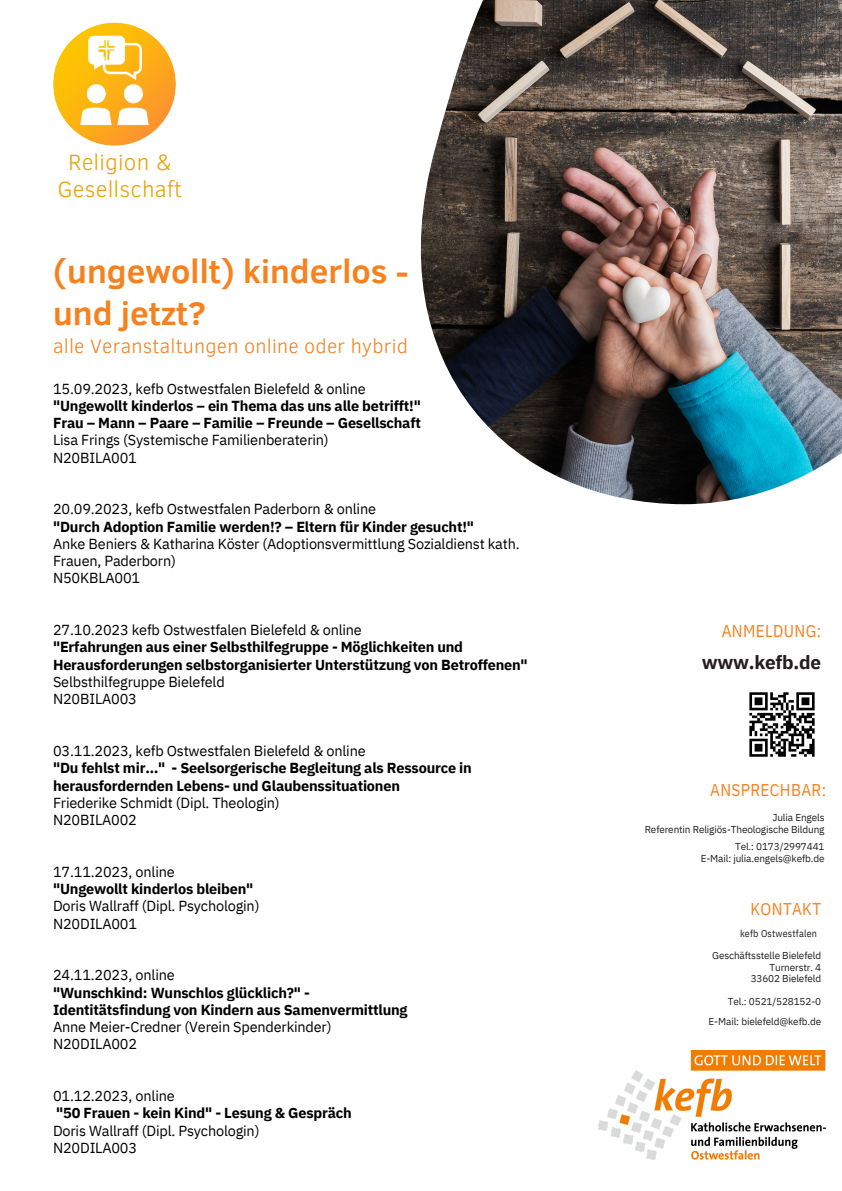
<style>
.page{position:relative;width:842px;height:1191px;background:#fff}
.page>*{position:absolute;margin:0;border:0;box-sizing:border-box;transform-origin:0 0}
.t1{font:700 33.4px "Clear Sans";letter-spacing:.005em;color:#f5821f}
.t2{font:300 22.7px/27.2px "Clear Sans";letter-spacing:.01em;color:#eca30a;text-align:center}
.t3{font:300 20px "Clear Sans";letter-spacing:.01em;color:#f5821f}
.t4{font:700 19px "IBM Plex Sans";letter-spacing:-.015em;color:#231f20}
.t5{font:17px "IBM Plex Sans Cond";letter-spacing:.02em;color:#f5821f}
.t6{font:14.5px/17.2px "IBM Plex Sans";letter-spacing:-.015em;color:#000}
.t7{font:700 14.5px/17.2px "IBM Plex Sans";letter-spacing:-.015em;color:#000}
.t8{font:10px "IBM Plex Sans";letter-spacing:-.015em;color:#231f20}
.t9{font:10px "IBM Plex Sans Cond";letter-spacing:.02em;color:#231f20}
</style>
<div class="page">
<img style="left:421px;top:0;width:421px;height:504px">
<img style="left:598px;top:1050px;width:229px;height:109px">
<img style="left:749px;top:692px;width:66px;height:65px">
<img style="left:53px;top:23px;width:123px;height:123px;border-radius:50%">
<p class="t2" style="left:57px;top:147px;width:126px">Religion &amp;<br>Gesellschaft</p>
<p class="t1" style="left:53px;top:247px;width:357px">(ungewollt) kinderlos -</p>
<p class="t1" style="left:53px;top:289px;width:154px">und jetzt?</p>
<p class="t3" style="left:53px;top:331px;width:356px">alle Veranstaltungen online oder hybrid</p>
<p class="t6" style="left:53px;top:379px;width:314px">15.09.2023, kefb Ostwestfalen Bielefeld &amp; online</p>
<p class="t7" style="left:53px;top:397px;width:369px">"Ungewollt kinderlos – ein Thema das uns alle betrifft!"</p>
<p class="t7" style="left:53px;top:414px;width:369px">Frau – Mann – Paare – Familie – Freunde – Gesellschaft</p>
<p class="t6" style="left:53px;top:431px;width:277px">Lisa Frings (Systemische Familienberaterin)</p>
<p class="t6" style="left:53px;top:448px;width:85px">N20BILA001</p>
<p class="t6" style="left:53px;top:500px;width:324px">20.09.2023, kefb Ostwestfalen Paderborn &amp; online</p>
<p class="t7" style="left:53px;top:517px;width:422px">"Durch Adoption Familie werden!? – Eltern für Kinder gesucht!"</p>
<p class="t6" style="left:53px;top:535px;width:468px">Anke Beniers &amp; Katharina Köster (Adoptionsvermittlung Sozialdienst kath.<br>Frauen, Paderborn)</p>
<p class="t6" style="left:53px;top:569px;width:89px">N50KBLA001</p>
<p class="t6" style="left:53px;top:621px;width:310px">27.10.2023 kefb Ostwestfalen Bielefeld &amp; online</p>
<p class="t7" style="left:53px;top:638px;width:476px">"Erfahrungen aus einer Selbsthilfegruppe - Möglichkeiten und<br>Herausforderungen selbstorganisierter Unterstützung von Betroffenen"</p>
<p class="t6" style="left:53px;top:673px;width:173px">Selbsthilfegruppe Bielefeld</p>
<p class="t6" style="left:53px;top:690px;width:85px">N20BILA003</p>
<p class="t6" style="left:53px;top:741px;width:314px">03.11.2023, kefb Ostwestfalen Bielefeld &amp; online</p>
<p class="t7" style="left:53px;top:759px;width:420px">"Du fehlst mir…" - Seelsorgerische Begleitung als Ressource in herausfordernden Lebens- und Glaubenssituationen</p>
<p class="t6" style="left:53px;top:793px;width:228px">Friederike Schmidt (Dipl. Theologin)</p>
<p class="t6" style="left:53px;top:810px;width:85px">N20BILA002</p>
<p class="t6" style="left:53px;top:862px;width:123px">17.11.2023, online</p>
<p class="t7" style="left:53px;top:879px;width:202px">"Ungewollt kinderlos bleiben"</p>
<p class="t6" style="left:53px;top:897px;width:208px">Doris Wallraff (Dipl. Psychologin)</p>
<p class="t6" style="left:53px;top:914px;width:86px">N20DILA001</p>
<p class="t6" style="left:53px;top:966px;width:123px">24.11.2023, online</p>
<p class="t7" style="left:53px;top:983px;width:258px">"Wunschkind: Wunschlos glücklich?" -</p>
<p class="t7" style="left:53px;top:1000px;width:356px">Identitätsfindung von Kindern aus Samenvermittlung</p>
<p class="t6" style="left:53px;top:1017px;width:280px">Anne Meier-Credner (Verein Spenderkinder)</p>
<p class="t6" style="left:53px;top:1035px;width:86px">N20DILA002</p>
<p class="t6" style="left:53px;top:1086px;width:123px">01.12.2023, online</p>
<p class="t7" style="left:56px;top:1104px;width:297px">"50 Frauen - kein Kind" - Lesung &amp; Gespräch</p>
<p class="t6" style="left:53px;top:1121px;width:208px">Doris Wallraff (Dipl. Psychologin)</p>
<p class="t6" style="left:53px;top:1138px;width:86px">N20DILA003</p>
<p class="t5" style="left:722px;top:620px;width:101px">ANMELDUNG:</p>
<p class="t4" style="left:702px;top:649px;width:121px">www.kefb.de</p>
<p class="t5" style="left:710px;top:778px;width:117px">ANSPRECHBAR:</p>
<p class="t8" style="left:772px;top:810px;width:54px">Julia Engels</p>
<p class="t8" style="left:645px;top:822px;width:181px">Referentin Religiös-Theologische Bildung</p>
<p class="t8" style="left:735px;top:840px;width:91px">Tel.: 0173/2997441</p>
<p class="t8" style="left:701px;top:851px;width:125px">E-Mail: julia.engels@kefb.de</p>
<p class="t5" style="left:750px;top:897px;width:72px">KONTAKT</p>
<p class="t9" style="left:740px;top:926px;width:79px">kefb Ostwestfalen</p>
<p class="t8" style="left:712px;top:949px;width:110px">Geschäftsstelle Bielefeld</p>
<p class="t8" style="left:770px;top:960px;width:53px">Turnerstr. 4</p>
<p class="t8" style="left:751px;top:971px;width:72px">33602 Bielefeld</p>
<p class="t8" style="left:728px;top:994px;width:95px">Tel.: 0521/528152-0</p>
<p class="t8" style="left:709px;top:1015px;width:114px">E-Mail: bielefeld@kefb.de</p>
</div>
